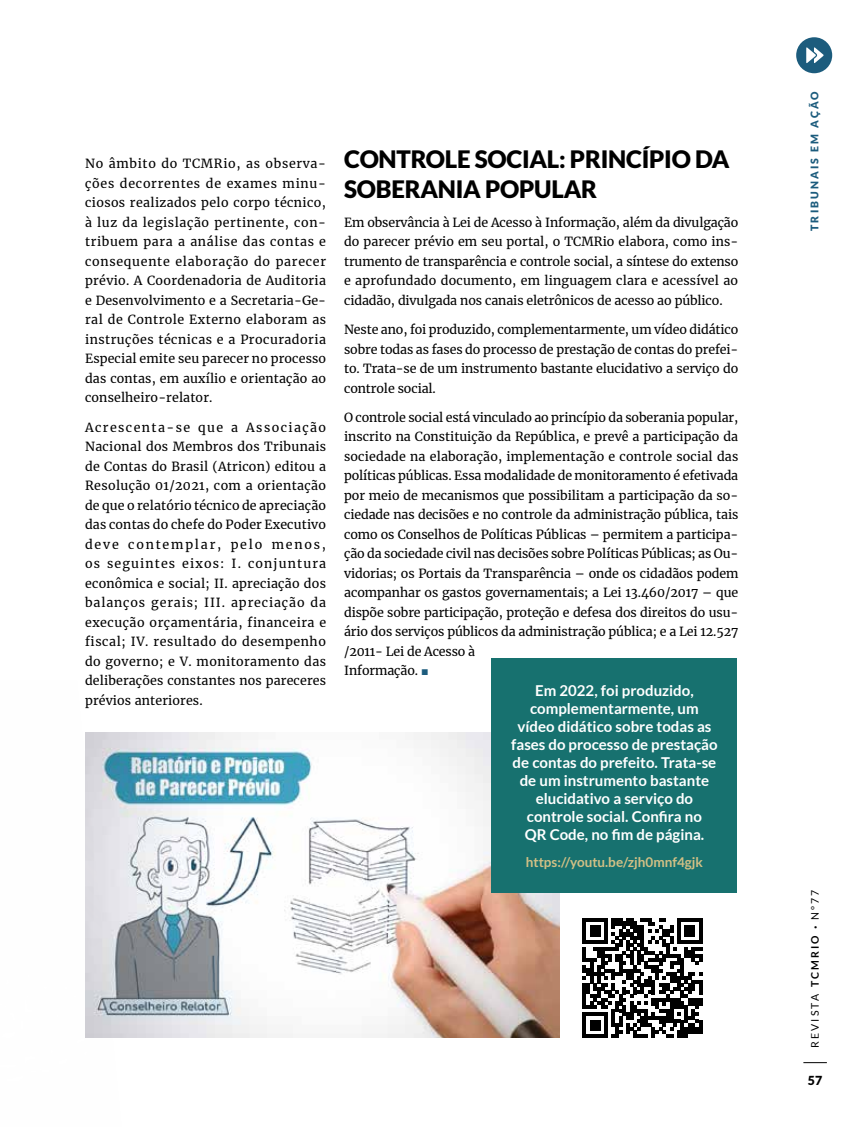
<style>
.page{position:relative;width:866px;height:1127px;background:#fff}
.page>*{position:absolute;margin:0;border:0;box-sizing:border-box;transform-origin:0 0}
.t1{font:900 24px/29.2px "Lato";letter-spacing:-.01em;color:#000}
.t2{font:700 15px/18px "Lato";color:#fff;text-align:center}
.t3{font:700 13.5px "Lato";color:#d2c085}
.t4{font:12.45px/19.5px "Merriweather";letter-spacing:-.01em;color:#000;text-align:justify}
.t5{font:900 12.45px "Lato";color:#000}
.t6{font:10.5px "Lato";letter-spacing:.2em;color:#000}
.t7{font:900 10.5px "Lato";letter-spacing:.2em;color:#1c5c7d}
.s1{font-family:"Arial";color:#1c5c7d}
.s2{font-weight:700}
.s3{font-size:6px}
</style>
<div class="page">
<svg style="left:803px;top:1062px;width:23px;height:1px"></svg>
<div style="left:796px;top:37px;width:36px;height:36px;background:#1c5c7d;border-radius:50%"></div>
<svg style="left:806px;top:47px;width:17px;height:16px"></svg>
<img style="left:126px;top:733px;width:433px;height:305px">
<div style="left:491px;top:658px;width:246px;height:234px;background:#17716f"></div>
<svg style="left:582px;top:918px;width:120px;height:120px"></svg>
<img style="left:85px;top:732px;width:41px;height:306px">
<p class="t4" style="left:85px;top:154px;width:242px">No âmbito do TCMRio, as observa&shy;ções decorrentes de exames minu&shy;ciosos realizados pelo corpo técnico, à luz da legislação pertinente, con&shy;tribuem para a análise das contas e consequente elaboração do parecer prévio. A Coordenadoria de Auditoria e Desenvolvimento e a Secretaria-Ge&shy;ral de Controle Externo elaboram as instruções técnicas e a Procuradoria Especial emite seu parecer no processo das contas, em auxílio e orientação ao conselheiro-relator.</p>
<p class="t4" style="left:85px;top:417px;width:242px">Acrescenta-se que a Associação Nacional dos Membros dos Tribunais de Contas do Brasil (Atricon) editou a Resolução 01/2021, com a orientação de que o relatório técnico de apreciação das contas do chefe do Poder Executivo deve contemplar, pelo menos, os seguintes eixos: I. conjuntura econômica e social; II. apreciação dos balanços gerais; III. apreciação da execução orçamentária, financeira e fiscal; IV. resultado do desempenho do governo; e V. monitoramento das deliberações constantes nos pareceres prévios anteriores.</p>
<h1 class="t1" style="left:344px;top:144px;width:387px">CONTROLE SOCIAL: PRINCÍPIO DA<br>SOBERANIA POPULAR</h1>
<p class="t4" style="left:344px;top:212px;width:395px">Em observância à Lei de Acesso à Informação, além da divulgação do parecer prévio em seu portal, o TCMRio elabora, como ins&shy;trumento de transparência e controle social, a síntese do extenso e aprofundado documento, em linguagem clara e acessível ao cidadão, divulgada nos canais eletrônicos de acesso ao público.</p>
<p class="t4" style="left:344px;top:319px;width:395px">Neste ano, foi produzido, complementarmente, um vídeo didático sobre todas as fases do processo de prestação de contas do prefei&shy;to. Trata-se de um instrumento bastante elucidativo a serviço do controle social.</p>
<p class="t4" style="left:344px;top:407px;width:396px;text-align:left">O controle social está vinculado ao princípio da soberania popular, inscrito na Constituição da República, e prevê a participação da sociedade na elaboração, implementação e controle social das políticas públicas. Essa modalidade de monitoramento é efetivada por meio de mecanismos que possibilitam a participação da so&shy;ciedade nas decisões e no controle da administração pública, tais como os Conselhos de Políticas Públicas – permitem a participa&shy;ção da sociedade civil nas decisões sobre Políticas Públicas; as Ou&shy;vidorias; os Portais da Transparência – onde os cidadãos podem acompanhar os gastos governamentais; a Lei 13.460/2017 – que dispõe sobre participação, proteção e defesa dos direitos do usu&shy;ário dos serviços públicos da administração pública; e a Lei 12.527 /2011- Lei de Acesso à<br>Informação. <span class="s1">■</span></p>
<p class="t2" style="left:511px;top:681px;width:208px">Em 2022, foi produzido, complementarmente, um vídeo didático sobre todas as fases do processo de prestação de contas do prefeito. Trata-se de um instrumento bastante elucidativo a serviço do controle social. Confira no<br>QR Code, no fim de página.</p>
<p class="t3" style="left:525px;top:854px;width:179px">https://youtu.be/zjh0mnf4gjk</p>
<p class="t7" style="left:808px;top:231px;width:141px;rotate:-90deg">TRIBUNAIS EM AÇÃO</p>
<p class="t6" style="left:809px;top:1048px;width:160px;rotate:-90deg">REVISTA <span class="s2">TCMRIO</span> <span class="s3">•</span> Nº77</p>
<p class="t5" style="left:807px;top:1073px;width:16px">57</p>
</div>
